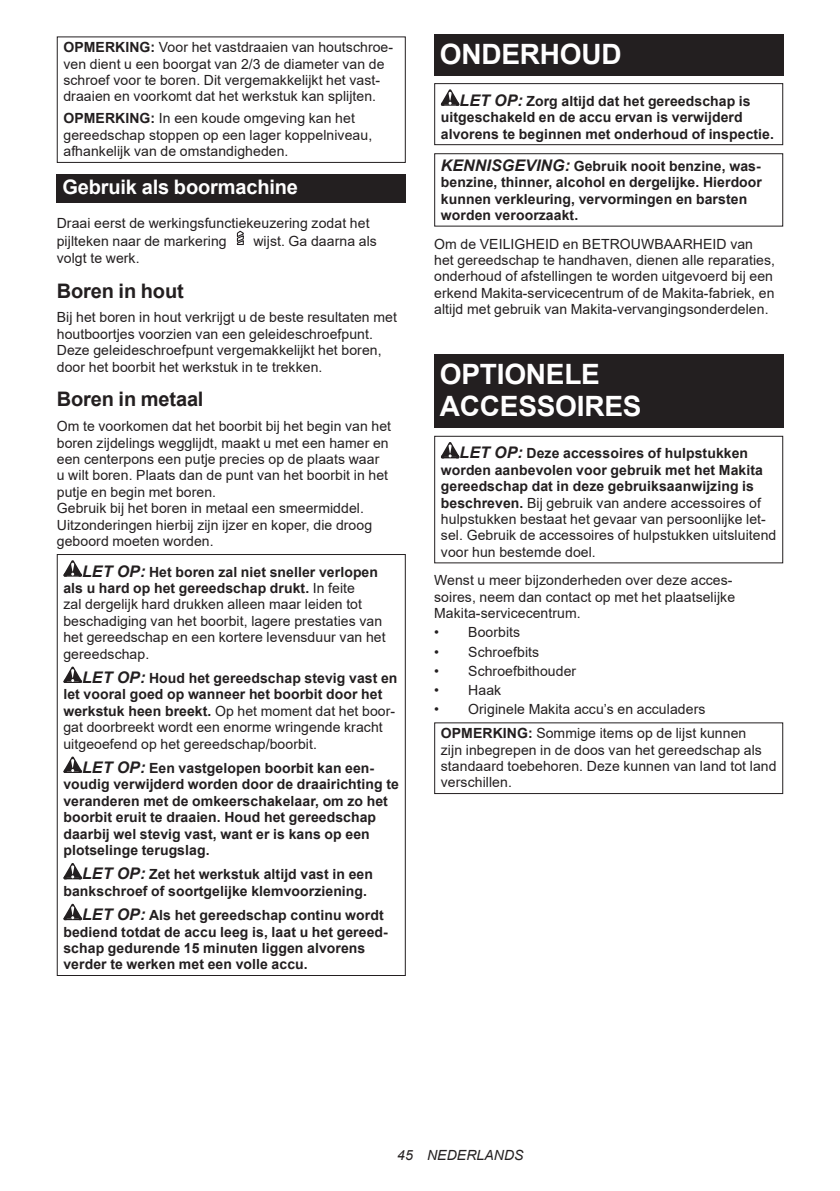
<style>
.page{position:relative;width:840px;height:1191px;background:#fff}
.page>*{position:absolute;margin:0;border:0;box-sizing:border-box;transform-origin:0 0}
.t1{font:700 28px/32.8px "Arial";letter-spacing:-.01em;color:#fff}
.t2{font:700 20px "Arial";letter-spacing:-.01em;color:#231f20}
.t3{font:700 20px "Arial";letter-spacing:-.01em;color:#fff}
.t4{font:14px/16.4px "Arial";letter-spacing:.005em;color:#231f20}
.t5{font:700 14px/16.4px "Arial";letter-spacing:.005em;color:#231f20}
.t6{font:italic 14px "Arial";letter-spacing:.005em;color:#231f20}
.s1{font-weight:700}
.s2{font-weight:700;font-style:italic;font-size:16px}
.s3{font-style:italic;font-size:16px}
</style>
<div class="page">
<div style="left:57px;top:36px;width:348px;height:127px;border:1px solid #231f20"></div>
<div style="left:57px;top:174px;width:348px;height:29px;background:#231f20"></div>
<svg style="left:236px;top:230px;width:8px;height:15px"></svg>
<svg style="left:63px;top:560px;width:19px;height:16px"></svg>
<svg style="left:63px;top:666px;width:19px;height:17px"></svg>
<svg style="left:63px;top:756px;width:19px;height:17px"></svg>
<svg style="left:63px;top:863px;width:19px;height:16px"></svg>
<svg style="left:63px;top:903px;width:19px;height:17px"></svg>
<div style="left:57px;top:554px;width:348px;height:422px;border:1px solid #231f20"></div>
<div style="left:434px;top:34px;width:348px;height:41px;background:#231f20"></div>
<svg style="left:440px;top:89px;width:19px;height:17px"></svg>
<div style="left:434px;top:83px;width:348px;height:62px;border:1px solid #231f20"></div>
<div style="left:434px;top:153px;width:348px;height:74px;border:1px solid #231f20"></div>
<div style="left:434px;top:354px;width:348px;height:74px;background:#231f20"></div>
<svg style="left:440px;top:442px;width:19px;height:16px"></svg>
<div style="left:434px;top:436px;width:348px;height:127px;border:1px solid #231f20"></div>
<div style="left:434px;top:722px;width:348px;height:72px;border:1px solid #231f20"></div>
<p class="t4" style="left:63px;top:39px;width:331px"><span class="s1">OPMERKING:</span> Voor het vastdraaien van houtschroe&shy;ven dient u een boorgat van 2/3 de diameter van de schroef voor te boren. Dit vergemakkelijkt het vast&shy;draaien en voorkomt dat het werkstuk kan splijten.</p>
<p class="t4" style="left:63px;top:110px;width:310px"><span class="s1">OPMERKING:</span> In een koude omgeving kan het gereedschap stoppen op een lager koppelniveau, afhankelijk van de omstandigheden.</p>
<h2 class="t3" style="left:62px;top:173px;width:237px">Gebruik als boormachine</h2>
<p class="t4" style="left:57px;top:213px;width:314px;line-height:18.8px">Draai eerst de werkingsfunctiekeuzering zodat het pijlteken naar de markering</p>
<p class="t4" style="left:253px;top:233px;width:125px">wijst. Ga daarna als</p>
<p class="t4" style="left:57px;top:250px;width:84px">volgt te werk.</p>
<h2 class="t2" style="left:57px;top:276px;width:128px">Boren in hout</h2>
<p class="t4" style="left:57px;top:309px;width:341px">Bij het boren in hout verkrijgt u de beste resultaten met houtboortjes voorzien van een geleideschroefpunt.<br>Deze geleideschroefpunt vergemakkelijkt het boren, door het boorbit het werkstuk in te trekken.</p>
<h2 class="t2" style="left:57px;top:385px;width:148px">Boren in metaal</h2>
<p class="t4" style="left:57px;top:418px;width:336px">Om te voorkomen dat het boorbit bij het begin van het boren zijdelings wegglijdt, maakt u met een hamer en een centerpons een putje precies op de plaats waar<br>u wilt boren. Plaats dan de punt van het boorbit in het putje en begin met boren.<br>Gebruik bij het boren in metaal een smeermiddel.<br>Uitzonderingen hierbij zijn ijzer en koper, die droog geboord moeten worden.</p>
<p class="t4" style="left:63px;top:563px;width:323px;text-indent:19px"><span class="s2">LET OP:</span> <span class="s1">Het boren zal niet sneller verlopen als u hard op het gereedschap drukt.</span> In feite<br>zal dergelijk hard drukken alleen maar leiden tot beschadiging van het boorbit, lagere prestaties van het gereedschap en een kortere levensduur van het gereedschap.</p>
<p class="t4" style="left:63px;top:670px;width:335px;text-indent:19px"><span class="s2">LET OP:</span> <span class="s1">Houd het gereedschap stevig vast en let vooral goed op wanneer het boorbit door het werkstuk heen breekt.</span> Op het moment dat het boor&shy;gat doorbreekt wordt een enorme wringende kracht uitgeoefend op het gereedschap/boorbit.</p>
<p class="t5" style="left:63px;top:760px;width:337px;text-indent:19px"><span class="s3">LET OP:</span> Een vastgelopen boorbit kan een&shy;voudig verwijderd worden door de draairichting te veranderen met de omkeerschakelaar, om zo het boorbit eruit te draaien. Houd het gereedschap daarbij wel stevig vast, want er is kans op een plotselinge terugslag.</p>
<p class="t5" style="left:63px;top:866px;width:311px;text-indent:19px"><span class="s3">LET OP:</span> Zet het werkstuk altijd vast in een bankschroef of soortgelijke klemvoorziening.</p>
<p class="t5" style="left:63px;top:907px;width:325px;text-indent:19px"><span class="s3">LET OP:</span> Als het gereedschap continu wordt bediend totdat de accu leeg is, laat u het gereed&shy;schap gedurende 15 minuten liggen alvorens verder te werken met een volle accu.</p>
<h1 class="t1" style="left:439px;top:38px;width:183px">ONDERHOUD</h1>
<p class="t5" style="left:440px;top:93px;width:334px;text-indent:19px"><span class="s3">LET OP:</span> Zorg altijd dat het gereedschap is uitgeschakeld en de accu ervan is verwijderd alvorens te beginnen met onderhoud of inspectie.</p>
<p class="t5" style="left:440px;top:158px;width:322px"><span class="s3">KENNISGEVING:</span> Gebruik nooit benzine, was&shy;benzine, thinner, alcohol en dergelijke. Hierdoor kunnen verkleuring, vervormingen en barsten worden veroorzaakt.</p>
<p class="t4" style="left:434px;top:235px;width:342px">Om de VEILIGHEID en BETROUWBAARHEID van het gereedschap te handhaven, dienen alle reparaties, onderhoud of afstellingen te worden uitgevoerd bij een erkend Makita-servicecentrum of de Makita-fabriek, en altijd met gebruik van Makita-vervangingsonderdelen.</p>
<h1 class="t1" style="left:439px;top:358px;width:203px">OPTIONELE<br>ACCESSOIRES</h1>
<p class="t4" style="left:440px;top:445px;width:337px;text-indent:19px"><span class="s2">LET OP:</span> <span class="s1">Deze accessoires of hulpstukken worden aanbevolen voor gebruik met het Makita gereedschap dat in deze gebruiksaanwijzing is beschreven.</span> Bij gebruik van andere accessoires of hulpstukken bestaat het gevaar van persoonlijke let&shy;sel. Gebruik de accessoires of hulpstukken uitsluitend voor hun bestemde doel.</p>
<p class="t4" style="left:434px;top:572px;width:302px">Wenst u meer bijzonderheden over deze acces&shy;soires, neem dan contact op met het plaatselijke<br>Makita-servicecentrum.</p>
<p class="t4" style="left:434px;top:624px;width:87px">• Boorbits</p>
<p class="t4" style="left:434px;top:643px;width:106px">• Schroefbits</p>
<p class="t4" style="left:434px;top:662px;width:143px">• Schroefbithouder</p>
<p class="t4" style="left:434px;top:682px;width:68px">• Haak</p>
<p class="t4" style="left:440px;top:697px;width:307px;line-height:23.8px;text-indent:-7px">• Originele Makita accu’s en acculaders<br><span class="s1">OPMERKING:</span> Sommige items op de lijst kunnen</p>
<p class="t4" style="left:440px;top:741px;width:337px">zijn inbegrepen in de doos van het gereedschap als standaard toebehoren. Deze kunnen van land tot land verschillen.</p>
<p class="t6" style="left:397px;top:1146px;width:128px">45 NEDERLANDS</p>
</div>
